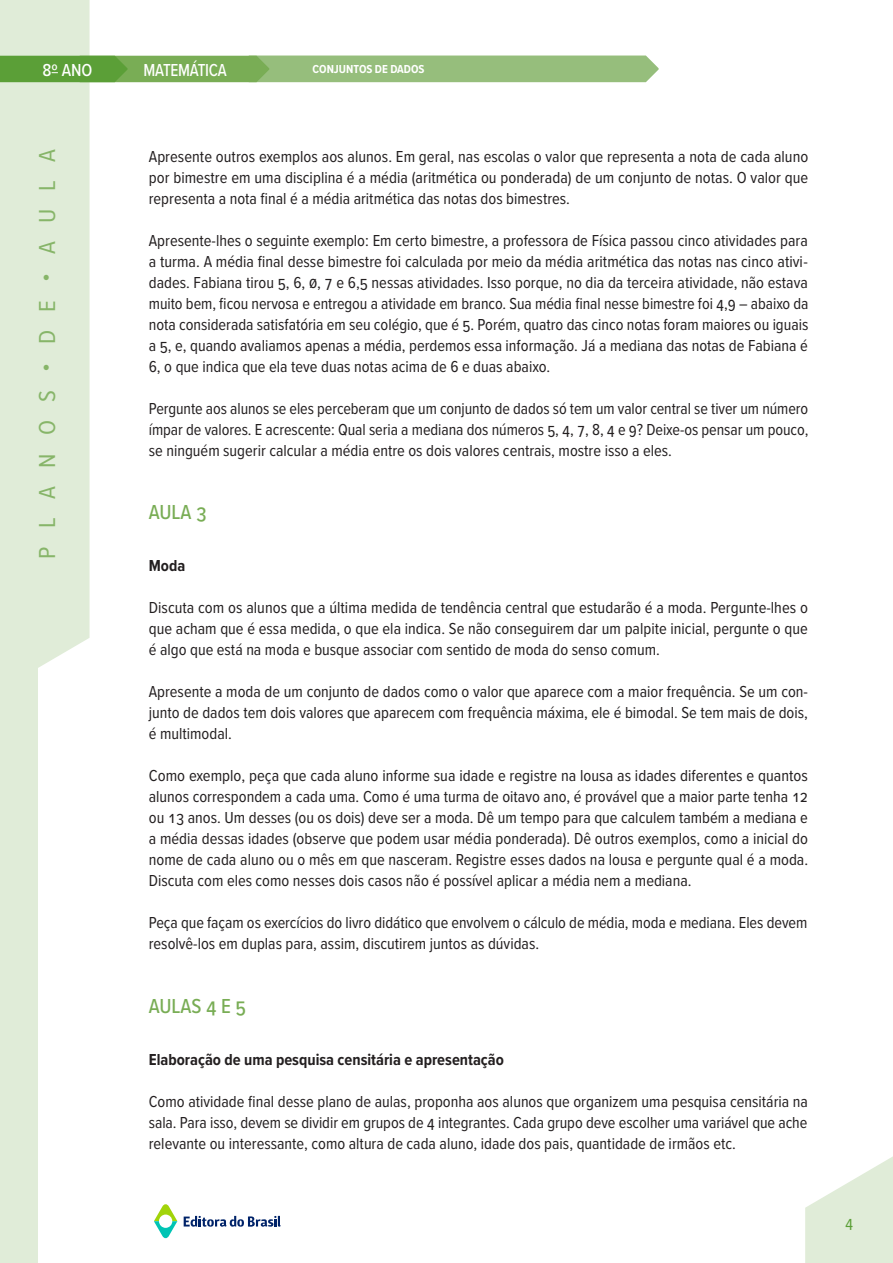
<style>
.page{position:relative;width:893px;height:1263px;background:#fff}
.page>*{position:absolute;margin:0;border:0;box-sizing:border-box;transform-origin:0 0}
.t1{font:24px "Proxima Nova Cond";letter-spacing:.73em;color:#87b569;scale:1.05 1}
.Aula{font:500 21px "Proxima Nova Cond";color:#79ad55}
.t2{font:500 18px "Proxima Nova Cond";letter-spacing:-.015em;color:#fff;scale:.95 1}
.t3{font:500 18px "Proxima Nova Cond";letter-spacing:-.015em;color:#fff}
.Corpo{font:16.5px/21px "Proxima Nova Cond";color:#231f20;text-align:justify}
.Des-TOPICO{font:700 16.5px "Proxima Nova Cond";color:#231f20}
.t4{font:16.5px "Proxima Nova Cond";color:#5b9f37}
.t5{font:700 12px "Proxima Nova Cond";color:#fff}
</style>
<div class="page">
<div style="left:38px;top:0;width:52px;height:668px;background:#e0ecd8"></div>
<svg style="left:805px;top:1156px;width:88px;height:107px"></svg>
<div style="left:0;top:0;width:38px;height:1263px;background:#e0ecd8"></div>
<svg style="left:154px;top:1204px;width:23px;height:34px"></svg>
<svg style="left:184px;top:1216px;width:97px;height:11px"></svg>
<svg style="left:0;top:56px;width:659px;height:26px;background:#85b568"></svg>
<p class="t3" style="left:43px;top:59px;width:52px">8º ANO</p>
<p class="t2" style="left:144px;top:59px;width:89px">MATEMÁTICA</p>
<p class="t5" style="left:313px;top:62px;width:113px">conjuntos de dados</p>
<h1 class="t1" style="left:33px;top:559px;width:392px;rotate:-90deg">PLANOS•DE•AULA</h1>
<p class="Corpo" style="left:149px;top:146px;width:661px">Apresente outros exemplos aos alunos. Em geral, nas escolas o valor que representa a nota de cada aluno por bimestre em uma disciplina é a média (aritmética ou ponderada) de um conjunto de notas. O valor que representa a nota final é a média aritmética das notas dos bimestres.</p>
<p class="Corpo" style="left:149px;top:230px;width:661px">Apresente-lhes o seguinte exemplo: Em certo bimestre, a professora de Física passou cinco atividades para a turma. A média final desse bimestre foi calculada por meio da média aritmética das notas nas cinco ativi&shy;dades. Fabiana tirou 5, 6, 0, 7 e 6,5 nessas atividades. Isso porque, no dia da terceira atividade, não estava muito bem, ficou nervosa e entregou a atividade em branco. Sua média final nesse bimestre foi 4,9 – abaixo da nota considerada satisfatória em seu colégio, que é 5. Porém, quatro das cinco notas foram maiores ou iguais a 5, e, quando avaliamos apenas a média, perdemos essa informação. Já a mediana das notas de Fabiana é 6, o que indica que ela teve duas notas acima de 6 e duas abaixo.</p>
<p class="Corpo" style="left:149px;top:398px;width:661px">Pergunte aos alunos se eles perceberam que um conjunto de dados só tem um valor central se tiver um número ímpar de valores. E acrescente: Qual seria a mediana dos números 5, 4, 7, 8, 4 e 9? Deixe-os pensar um pouco, se ninguém sugerir calcular a média entre os dois valores centrais, mostre isso a eles.</p>
<p class="Aula" style="left:149px;top:499px;width:59px">AULA 3</p>
<p class="Des-TOPICO" style="left:149px;top:556px;width:38px">Moda</p>
<p class="Corpo" style="left:149px;top:598px;width:661px">Discuta com os alunos que a última medida de tendência central que estudarão é a moda. Pergunte-lhes o que acham que é essa medida, o que ela indica. Se não conseguirem dar um palpite inicial, pergunte o que é algo que está na moda e busque associar com sentido de moda do senso comum.</p>
<p class="Corpo" style="left:149px;top:682px;width:661px">Apresente a moda de um conjunto de dados como o valor que aparece com a maior frequência. Se um con&shy;junto de dados tem dois valores que aparecem com frequência máxima, ele é bimodal. Se tem mais de dois, é multimodal.</p>
<p class="Corpo" style="left:149px;top:766px;width:661px">Como exemplo, peça que cada aluno informe sua idade e registre na lousa as idades diferentes e quantos alunos correspondem a cada uma. Como é uma turma de oitavo ano, é provável que a maior parte tenha 12 ou 13 anos. Um desses (ou os dois) deve ser a moda. Dê um tempo para que calculem também a mediana e a média dessas idades (observe que podem usar média ponderada). Dê outros exemplos, como a inicial do nome de cada aluno ou o mês em que nasceram. Registre esses dados na lousa e pergunte qual é a moda.<br>Discuta com eles como nesses dois casos não é possível aplicar a média nem a mediana.</p>
<p class="Corpo" style="left:149px;top:913px;width:660px">Peça que façam os exercícios do livro didático que envolvem o cálculo de média, moda e mediana. Eles devem resolvê-los em duplas para, assim, discutirem juntos as dúvidas.</p>
<p class="Aula" style="left:149px;top:993px;width:99px">AULAS 4 E 5</p>
<p class="Des-TOPICO" style="left:149px;top:1050px;width:357px">Elaboração de uma pesquisa censitária e apresentação</p>
<p class="Corpo" style="left:149px;top:1091px;width:661px">Como atividade final desse plano de aulas, proponha aos alunos que organizem uma pesquisa censitária na sala. Para isso, devem se dividir em grupos de 4 integrantes. Cada grupo deve escolher uma variável que ache relevante ou interessante, como altura de cada aluno, idade dos pais, quantidade de irmãos etc.</p>
<p class="t4" style="left:845px;top:1212px;width:10px">4</p>
</div>
